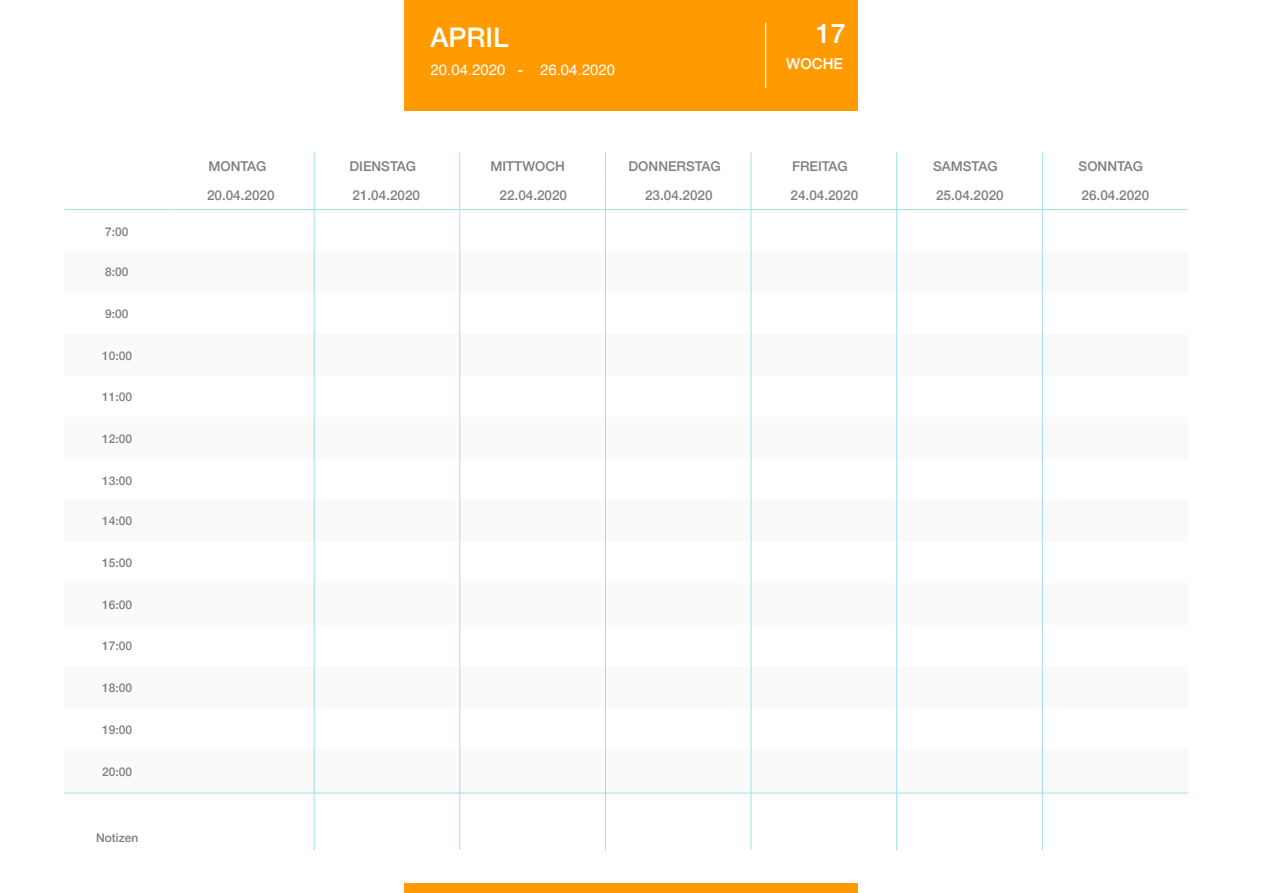
<style>
.page{position:relative;width:1263px;height:893px;background:#fff}
.page>*{position:absolute;margin:0;border:0;box-sizing:border-box;transform-origin:0 0}
.t1{font:500 27px "Helvetica Neue";color:#fff}
.t2{font:15px "Helvetica";color:#fff}
.t3{font:500 15px "Helvetica Neue";color:#fff}
.t4{font:500 13.5px "Helvetica Neue";color:#7f7f7f}
.t5{font:500 12px "Helvetica Neue";color:#7f7f7f}
.s1{font-family:"Helvetica Neue";font-weight:500}
</style>
<div class="page">
<div style="left:405px;top:0;width:453px;height:110px;background:#ff9a01"></div>
<div style="left:64px;top:251px;width:105px;height:42px;background:#fafafa"></div>
<div style="left:169px;top:251px;width:145px;height:42px;background:#fafafa"></div>
<div style="left:314px;top:251px;width:146px;height:42px;background:#fafafa"></div>
<div style="left:460px;top:251px;width:145px;height:42px;background:#fafafa"></div>
<div style="left:605px;top:251px;width:146px;height:42px;background:#fafafa"></div>
<div style="left:751px;top:251px;width:146px;height:42px;background:#fafafa"></div>
<div style="left:897px;top:251px;width:145px;height:42px;background:#fafafa"></div>
<div style="left:1042px;top:251px;width:146px;height:42px;background:#fafafa"></div>
<div style="left:64px;top:334px;width:105px;height:42px;background:#fafafa"></div>
<div style="left:169px;top:334px;width:145px;height:42px;background:#fafafa"></div>
<div style="left:314px;top:334px;width:146px;height:42px;background:#fafafa"></div>
<div style="left:460px;top:334px;width:145px;height:42px;background:#fafafa"></div>
<div style="left:605px;top:334px;width:146px;height:42px;background:#fafafa"></div>
<div style="left:751px;top:334px;width:146px;height:42px;background:#fafafa"></div>
<div style="left:897px;top:334px;width:145px;height:42px;background:#fafafa"></div>
<div style="left:1042px;top:334px;width:146px;height:42px;background:#fafafa"></div>
<div style="left:64px;top:417px;width:105px;height:42px;background:#fafafa"></div>
<div style="left:169px;top:417px;width:145px;height:42px;background:#fafafa"></div>
<div style="left:314px;top:417px;width:146px;height:42px;background:#fafafa"></div>
<div style="left:460px;top:417px;width:145px;height:42px;background:#fafafa"></div>
<div style="left:605px;top:417px;width:146px;height:42px;background:#fafafa"></div>
<div style="left:751px;top:417px;width:146px;height:42px;background:#fafafa"></div>
<div style="left:897px;top:417px;width:145px;height:42px;background:#fafafa"></div>
<div style="left:1042px;top:417px;width:146px;height:42px;background:#fafafa"></div>
<div style="left:64px;top:500px;width:105px;height:42px;background:#fafafa"></div>
<div style="left:169px;top:500px;width:145px;height:42px;background:#fafafa"></div>
<div style="left:314px;top:500px;width:146px;height:42px;background:#fafafa"></div>
<div style="left:460px;top:500px;width:145px;height:42px;background:#fafafa"></div>
<div style="left:605px;top:500px;width:146px;height:42px;background:#fafafa"></div>
<div style="left:751px;top:500px;width:146px;height:42px;background:#fafafa"></div>
<div style="left:897px;top:500px;width:145px;height:42px;background:#fafafa"></div>
<div style="left:1042px;top:500px;width:146px;height:42px;background:#fafafa"></div>
<div style="left:64px;top:583px;width:105px;height:42px;background:#fafafa"></div>
<div style="left:169px;top:583px;width:145px;height:42px;background:#fafafa"></div>
<div style="left:314px;top:583px;width:146px;height:42px;background:#fafafa"></div>
<div style="left:460px;top:583px;width:145px;height:42px;background:#fafafa"></div>
<div style="left:605px;top:583px;width:146px;height:42px;background:#fafafa"></div>
<div style="left:751px;top:583px;width:146px;height:42px;background:#fafafa"></div>
<div style="left:897px;top:583px;width:145px;height:42px;background:#fafafa"></div>
<div style="left:1042px;top:583px;width:146px;height:42px;background:#fafafa"></div>
<div style="left:64px;top:666px;width:105px;height:42px;background:#fafafa"></div>
<div style="left:169px;top:666px;width:145px;height:42px;background:#fafafa"></div>
<div style="left:314px;top:666px;width:146px;height:42px;background:#fafafa"></div>
<div style="left:460px;top:666px;width:145px;height:42px;background:#fafafa"></div>
<div style="left:605px;top:666px;width:146px;height:42px;background:#fafafa"></div>
<div style="left:751px;top:666px;width:146px;height:42px;background:#fafafa"></div>
<div style="left:897px;top:666px;width:145px;height:42px;background:#fafafa"></div>
<div style="left:1042px;top:666px;width:146px;height:42px;background:#fafafa"></div>
<div style="left:64px;top:749px;width:105px;height:44px;background:#fafafa"></div>
<div style="left:169px;top:749px;width:145px;height:44px;background:#fafafa"></div>
<div style="left:314px;top:749px;width:146px;height:44px;background:#fafafa"></div>
<div style="left:460px;top:749px;width:145px;height:44px;background:#fafafa"></div>
<div style="left:605px;top:749px;width:146px;height:44px;background:#fafafa"></div>
<div style="left:751px;top:749px;width:146px;height:44px;background:#fafafa"></div>
<div style="left:897px;top:749px;width:145px;height:44px;background:#fafafa"></div>
<div style="left:1042px;top:749px;width:146px;height:44px;background:#fafafa"></div>
<svg style="left:314px;top:153px;width:1px;height:56px"></svg>
<hr style="left:314px;top:210px;width:1px;height:640px;background:#9fe0e9">
<svg style="left:459px;top:153px;width:1px;height:56px"></svg>
<hr style="left:459px;top:210px;width:1px;height:640px;background:#9fe0e9">
<svg style="left:605px;top:153px;width:1px;height:56px"></svg>
<hr style="left:605px;top:210px;width:1px;height:640px;background:#9fe0e9">
<svg style="left:751px;top:153px;width:1px;height:56px"></svg>
<hr style="left:751px;top:210px;width:1px;height:640px;background:#9fe0e9">
<svg style="left:896px;top:153px;width:1px;height:56px"></svg>
<hr style="left:896px;top:210px;width:1px;height:640px;background:#9fe0e9">
<svg style="left:1042px;top:153px;width:1px;height:56px"></svg>
<hr style="left:1042px;top:210px;width:1px;height:640px;background:#9fe0e9">
<hr style="left:64px;top:793px;width:1124px;height:1px;background:#9fe0e9">
<hr style="left:64px;top:209px;width:105px;height:1px;background:#9fe0e9">
<hr style="left:169px;top:209px;width:145px;height:1px;background:#9fe0e9">
<hr style="left:314px;top:209px;width:874px;height:1px;background:#9fe0e9">
<hr style="left:765px;top:23px;width:1px;height:65px;background:#fff">
<div style="left:405px;top:884px;width:453px;height:9px;background:#ff9a01"></div>
<p class="t5" style="left:105px;top:224px;width:25px">7:00</p>
<p class="t5" style="left:105px;top:265px;width:25px">8:00</p>
<p class="t5" style="left:105px;top:307px;width:25px">9:00</p>
<p class="t5" style="left:102px;top:349px;width:32px">10:00</p>
<p class="t5" style="left:102px;top:389px;width:32px">11:00</p>
<p class="t5" style="left:102px;top:431px;width:32px">12:00</p>
<p class="t5" style="left:102px;top:473px;width:32px">13:00</p>
<p class="t5" style="left:102px;top:514px;width:32px">14:00</p>
<p class="t5" style="left:102px;top:556px;width:32px">15:00</p>
<p class="t5" style="left:102px;top:598px;width:32px">16:00</p>
<p class="t5" style="left:102px;top:638px;width:32px">17:00</p>
<p class="t5" style="left:102px;top:680px;width:32px">18:00</p>
<p class="t5" style="left:102px;top:722px;width:32px">19:00</p>
<p class="t5" style="left:102px;top:764px;width:32px">20:00</p>
<p class="t5" style="left:96px;top:830px;width:44px">Notizen</p>
<h1 class="t1" style="left:430px;top:21px;width:80px">APRIL</h1>
<h1 class="t1" style="left:816px;top:17px;width:32px">17</h1>
<p class="t2" style="left:430px;top:64px;width:186px">20.04.2020 <span class="s1">-</span> 26.04.2020</p>
<p class="t3" style="left:786px;top:55px;width:58px">WOCHE</p>
<p class="t4" style="left:208px;top:158px;width:60px">MONTAG</p>
<p class="t4" style="left:350px;top:158px;width:68px">DIENSTAG</p>
<p class="t4" style="left:490px;top:158px;width:76px">MITTWOCH</p>
<p class="t4" style="left:628px;top:158px;width:94px">DONNERSTAG</p>
<p class="t4" style="left:792px;top:158px;width:57px">FREITAG</p>
<p class="t4" style="left:933px;top:158px;width:66px">SAMSTAG</p>
<p class="t4" style="left:1078px;top:158px;width:66px">SONNTAG</p>
<p class="t4" style="left:207px;top:187px;width:69px">20.04.2020</p>
<p class="t4" style="left:352px;top:187px;width:69px">21.04.2020</p>
<p class="t4" style="left:500px;top:187px;width:69px">22.04.2020</p>
<p class="t4" style="left:645px;top:187px;width:69px">23.04.2020</p>
<p class="t4" style="left:790px;top:187px;width:69px">24.04.2020</p>
<p class="t4" style="left:936px;top:187px;width:69px">25.04.2020</p>
<p class="t4" style="left:1082px;top:187px;width:69px">26.04.2020</p>
</div>
